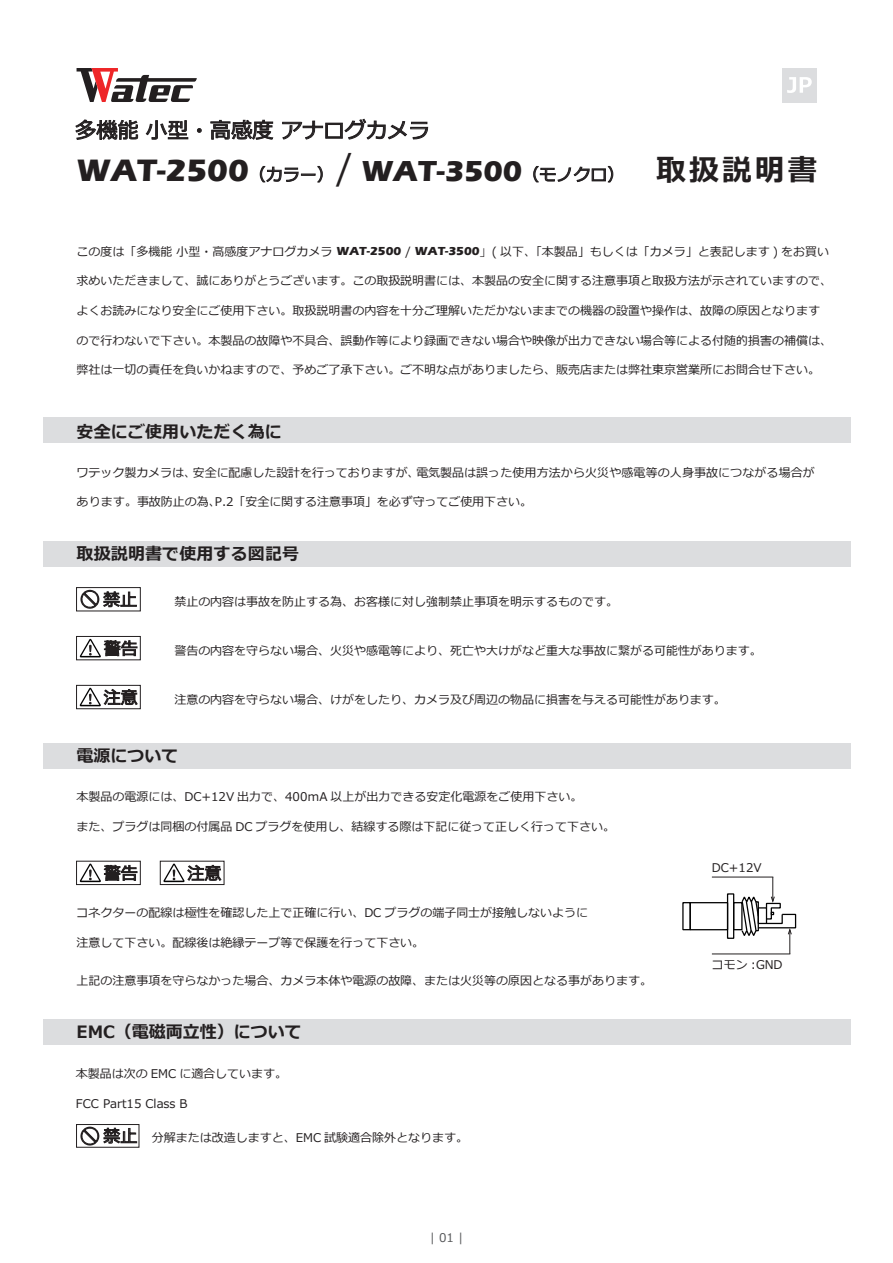
<style>
.page{position:relative;width:893px;height:1263px;background:#fff}
.page>*{position:absolute;margin:0;border:0;box-sizing:border-box;transform-origin:0 0}
.t1{font:700 29.7px "Meiryo";letter-spacing:.105em;color:#231f20}
.t2{font:21.3px "Meiryo";color:#231f20}
.t3{font:700 16.95px "Meiryo";color:#231f20}
.t4{font:16.95px "Meiryo";color:#231f20}
.t5{font:12px "Meiryo";color:#231f20}
.t6{font:12px "Meiryo";color:#57585a}
.s1{font-family:"Eras ITC";font-weight:700;font-size:31.95px}
.s2{font-size:35.85px}
.s3{font-family:"Eras ITC";font-weight:700;font-size:29.7px}
.s4{font-family:"Eras ITC";font-weight:700}
.s5{font-family:"Koz Go Pro"}
.s6{font-size:17.1px}
</style>
<div class="page">
<div style="left:43px;top:1019px;width:807px;height:26px;background:#dcdddf"></div>
<div style="left:43px;top:743px;width:807px;height:25px;background:#dcdddf"></div>
<div style="left:43px;top:541px;width:807px;height:25px;background:#dcdddf"></div>
<div style="left:76px;top:587px;width:65px;height:24px;border:1px solid #231f20"></div>
<svg style="left:80px;top:688px;width:57px;height:18px"></svg>
<div style="left:76px;top:685px;width:65px;height:24px;border:1px solid #231f20"></div>
<svg style="left:80px;top:639px;width:57px;height:18px"></svg>
<div style="left:76px;top:636px;width:65px;height:24px;border:1px solid #231f20"></div>
<svg style="left:80px;top:590px;width:19px;height:19px"></svg>
<svg style="left:81px;top:590px;width:56px;height:18px"></svg>
<div style="left:76px;top:1124px;width:63px;height:23px;border:1px solid #231f20"></div>
<svg style="left:81px;top:1127px;width:56px;height:18px"></svg>
<svg style="left:75px;top:120px;width:63px;height:20px"></svg>
<svg style="left:146px;top:120px;width:42px;height:20px"></svg>
<svg style="left:197px;top:128px;width:5px;height:5px"></svg>
<svg style="left:210px;top:120px;width:63px;height:20px"></svg>
<svg style="left:282px;top:119px;width:146px;height:21px"></svg>
<svg style="left:163px;top:863px;width:58px;height:19px"></svg>
<div style="left:160px;top:861px;width:64px;height:24px;border:1px solid #231f20"></div>
<svg style="left:80px;top:863px;width:57px;height:19px"></svg>
<div style="left:76px;top:861px;width:65px;height:24px;border:1px solid #231f20"></div>
<svg style="left:77px;top:68px;width:120px;height:34px"></svg>
<div style="left:782px;top:68px;width:34px;height:34px;background:#dcdddf"></div>
<svg style="left:787px;top:77px;width:25px;height:16px"></svg>
<div style="left:43px;top:417px;width:807px;height:26px;background:#dcdddf"></div>
<svg style="left:260px;top:166px;width:63px;height:16px"></svg>
<svg style="left:533px;top:166px;width:80px;height:16px"></svg>
<div style="left:682px;top:902px;width:9px;height:28px;border:1px solid #030303"></div>
<div style="left:690px;top:902px;width:38px;height:28px;border:1px solid #030303"></div>
<div style="left:727px;top:893px;width:7px;height:46px;border:1px solid #030303"></div>
<div style="left:733px;top:902px;width:9px;height:28px;border:1px solid #030303"></div>
<hr style="left:712px;top:877px;width:61px;height:1px;background:#231f20">
<svg style="left:740px;top:877px;width:57px;height:77px"></svg>
<hr style="left:712px;top:953px;width:78px;height:1px;background:#231f20">
<h2 class="t2" style="left:75px;top:115px;width:356px">多機能 小型・高感度 アナログカメラ</h2>
<h3 class="t4" style="left:77px;top:163px;width:549px"><span class="s1">WAT-2500</span>（カラー） <span class="s2">/</span> <span class="s3">WAT-3500</span>（モノクロ）</h3>
<h1 class="t1" style="left:656px;top:149px;width:163px">取扱説明書</h1>
<p class="t5" style="left:77px;top:243px;width:754px">この度は「多機能 小型・高感度アナログカメラ <span class="s4">WAT-2500</span> / <span class="s4">WAT-3500</span><span class="s5">」</span>( 以下、「本製品」もしくは「カメラ」と表記します ) をお買い</p>
<p class="t5" style="left:77px;top:272px;width:757px">求めいただきまして、誠にありがとうございます。この取扱説明書には、本製品の安全に関する注意事項と取扱方法が示されていますので、</p>
<p class="t5" style="left:77px;top:302px;width:745px">よくお読みになり安全にご使用下さい。取扱説明書の内容を十分ご理解いただかないままでの機器の設置や操作は、故障の原因となります</p>
<p class="t5" style="left:77px;top:332px;width:757px">ので行わないで下さい。本製品の故障や不具合、誤動作等により録画できない場合や映像が出力できない場合等による付随的損害の補償は、</p>
<p class="t5" style="left:77px;top:362px;width:745px">弊社は一切の責任を負いかねますので、予めご了承下さい。ご不明な点がありましたら、販売店または弊社東京営業所にお問合せ下さい。</p>
<h3 class="t3" style="left:77px;top:419px;width:207px">安全にご使用いただく為に</h3>
<p class="t5" style="left:77px;top:464px;width:740px">ワテック製カメラは、安全に配慮した設計を行っておりますが、電気製品は誤った使用方法から火災や感電等の人身事故につながる場合が</p>
<p class="t5" style="left:77px;top:494px;width:457px">あります。事故防止の為、P.2「安全に関する注意事項」を必ず守ってご使用下さい。</p>
<h3 class="t3" style="left:77px;top:542px;width:224px">取扱説明書で使用する図記号</h3>
<p class="t5" style="left:174px;top:593px;width:445px">禁止の内容は事故を防止する為、お客様に対し強制禁止事項を明示するものです。</p>
<p class="t5" style="left:174px;top:642px;width:589px">警告の内容を守らない場合、火災や感電等により、死亡や大けがなど重大な事故に繋がる可能性があります。</p>
<p class="t5" style="left:174px;top:691px;width:553px">注意の内容を守らない場合、けがをしたり、カメラ及び周辺の物品に損害を与える可能性があります。</p>
<h3 class="t3" style="left:77px;top:744px;width:104px">電源について</h3>
<p class="t5" style="left:77px;top:788px;width:507px">本製品の電源には、DC+12V 出力で、400ｍA 以上が出力できる安定化電源をご使用下さい。</p>
<p class="t5" style="left:77px;top:818px;width:540px">また、プラグは同梱の付属品 DC プラグを使用し、結線する際は下記に従って正しく行って下さい。</p>
<p class="t5" style="left:77px;top:904px;width:513px">コネクターの配線は極性を確認した上で正確に行い、DC プラグの端子同士が接触しないように</p>
<p class="t5" style="left:77px;top:934px;width:349px">注意して下さい。配線後は絶縁テープ等で保護を行って下さい。</p>
<p class="t5" style="left:77px;top:972px;width:577px">上記の注意事項を守らなかった場合、カメラ本体や電源の故障、または火災等の原因となる事があります。</p>
<h3 class="t3" style="left:77px;top:1020px;width:227px">EMC（電磁両立性）について</h3>
<p class="t5" style="left:76px;top:1065px;width:333px">本製品は次の EMC に適合しています。　　　　　　　　　　</p>
<p class="t5" style="left:76px;top:1095px;width:113px">FCC Part15 Class B</p>
<p class="t5" style="left:103px;top:1129px;width:366px"><span class="s6">禁止</span> 分解または改造しますと、EMC 試験適合除外となります。</p>
<p class="t6" style="left:430px;top:1229px;width:35px">| 01 |</p>
<p class="t5" style="left:712px;top:860px;width:51px">DC+12V</p>
<p class="t5" style="left:712px;top:956px;width:72px">コモン :GND</p>
</div>
